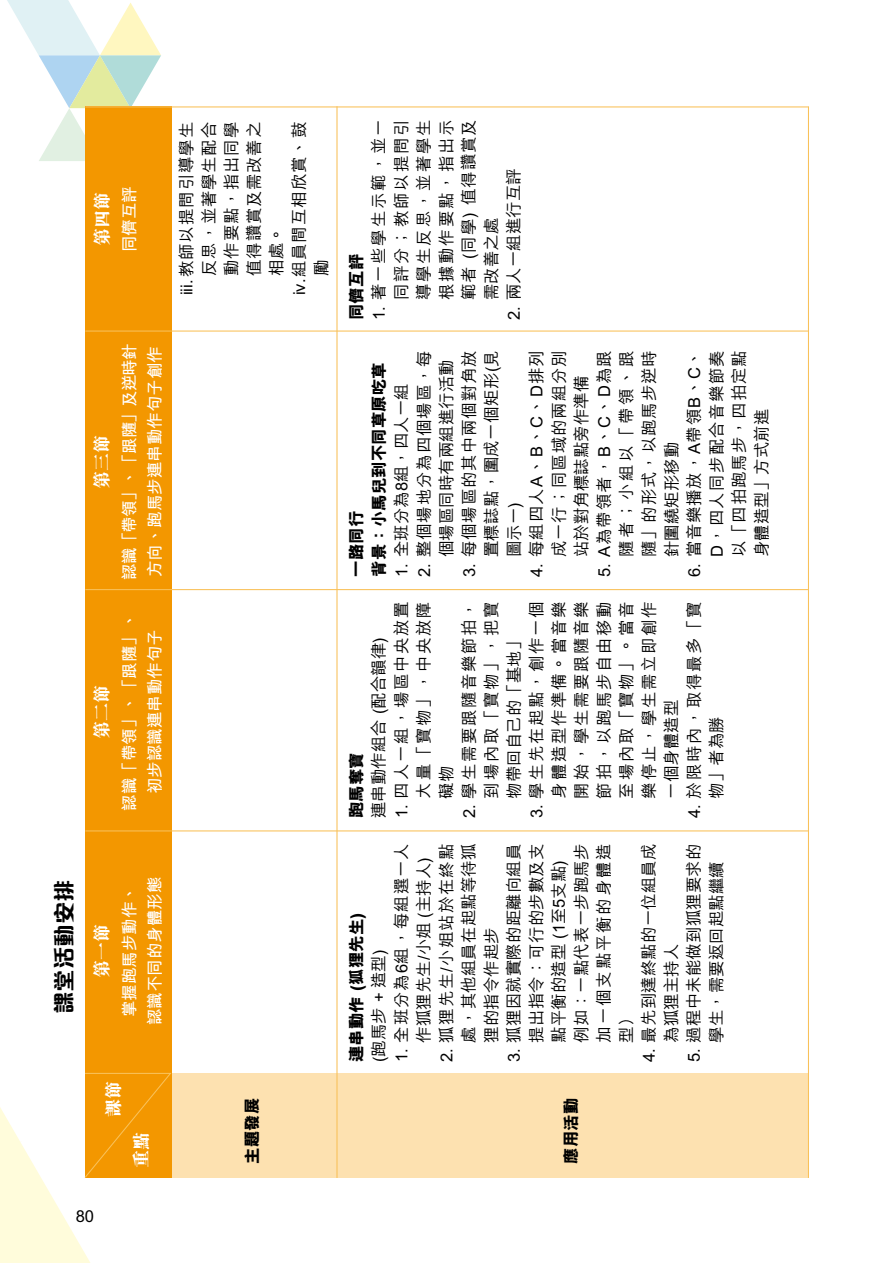
<style>
.page{position:relative;width:893px;height:1263px;background:#fff}
.page>*{position:absolute;margin:0;border:0;box-sizing:border-box;transform-origin:0 0}
.t1{font:800 22.5px "M Qing Hua HK";color:#000}
.t2{font:800 18px "M Sung HK";color:#fff}
.t3{font:500 16.5px/22.5px "M Hei HK";letter-spacing:.04em;color:#000;text-align:justify}
.t4{font:500 16.5px/22.5px "M Hei HK";letter-spacing:.005em;color:#000}
.t5{font:700 16.5px/25.2px "M Hei HK";color:#fff;text-align:center}
.t6{font:500 16.5px/22.5px "M Hei HK";color:#000}
.t7{font:800 16.5px/22.5px "M Hei HK";color:#000}
.t8{font:500 16.5px/22.5px "M Hei HK";letter-spacing:.095em;color:#000}
</style>
<div class="page">
<svg style="left:7px;top:0;width:154px;height:161px"></svg>
<div style="left:121px;top:1073px;width:687px;height:105px;background:#fde1b0"></div>
<div style="left:85px;top:106px;width:86px;height:1072px;background:#f39700"></div>
<svg style="left:0;top:1072px;width:172px;height:191px"></svg>
<hr style="left:85px;top:330px;width:723px;height:2px;background:#f9c159">
<hr style="left:85px;top:106px;width:723px;height:1px;background:#f9c159">
<hr style="left:85px;top:589px;width:723px;height:1px;background:#f9c159">
<hr style="left:85px;top:830px;width:723px;height:1px;background:#f9c159">
<hr style="left:808px;top:106px;width:1px;height:1072px;background:#f9c159">
<hr style="left:336px;top:106px;width:2px;height:1072px;background:#f9c159">
<h1 class="t1" style="left:48px;top:1014px;width:136px;rotate:-90deg">課堂活動安排</h1>
<p class="t2" style="left:90px;top:246px;width:55px;rotate:-90deg">第四節</p>
<p class="t5" style="left:116px;top:252px;width:67px;rotate:-90deg">同儕互評</p>
<p class="t2" style="left:89px;top:489px;width:55px;rotate:-90deg">第三節</p>
<p class="t5" style="left:116px;top:579px;width:237px;text-align:left;rotate:-90deg">認識「帶領」、「跟隨」及逆時針方向、跑馬步連串動作句子創作</p>
<p class="t2" style="left:89px;top:739px;width:55px;rotate:-90deg">第二節</p>
<p class="t5" style="left:116px;top:811px;width:199px;rotate:-90deg">認識「帶領」、「跟隨」、初步認識連串動作句子</p>
<p class="t2" style="left:89px;top:978px;width:55px;rotate:-90deg">第一節</p>
<p class="t5" style="left:116px;top:1025px;width:150px;rotate:-90deg">掌握跑馬步動作、認識不同的身體形態</p>
<p class="t2" style="left:101px;top:1116px;width:37px;rotate:-90deg">課節</p>
<p class="t2" style="left:129px;top:1168px;width:37px;rotate:-90deg">重點</p>
<p class="t3" style="left:287px;top:295px;width:175px;rotate:-90deg">iv. 組員間互相欣賞、鼓</p>
<p class="t3" style="left:174px;top:295px;width:175px;rotate:-90deg">iii. 教師以提問引導學生</p>
<p class="t3" style="left:197px;top:276px;width:155px;rotate:-90deg">反思，並著學生配合</p>
<p class="t3" style="left:219px;top:276px;width:155px;rotate:-90deg">動作要點，指出同學</p>
<p class="t3" style="left:242px;top:276px;width:155px;rotate:-90deg">值得讚賞及需改善之</p>
<p class="t3" style="left:264px;top:276px;width:51px;rotate:-90deg">相處。</p>
<p class="t3" style="left:309px;top:276px;width:18px;rotate:-90deg">勵</p>
<p class="t3" style="left:366px;top:300px;width:183px;text-indent:-20px;rotate:-90deg">1. 著一些學生示範，並一同評分；教師以提問引導學生反思，並著學生根據動作要點，指出示範者 (同學) 值得讚賞及需改善之處</p>
<p class="t6" style="left:501px;top:320px;width:153px;rotate:-90deg">2. 兩人一組進行互評</p>
<p class="t7" style="left:345px;top:320px;width:67px;rotate:-90deg">同儕互評</p>
<p class="t6" style="left:412px;top:557px;width:209px;text-indent:-20px;rotate:-90deg">2. 整個場地分為四個場區，每個場區同時有兩組進行活動</p>
<p class="t3" style="left:457px;top:557px;width:209px;text-indent:-20px;rotate:-90deg">3. 每個場區的其中兩個對角放置標誌點，圍成一個矩形(見圖示一)</p>
<p class="t3" style="left:524px;top:557px;width:209px;text-indent:-20px;rotate:-90deg">4. 每組四人A、B、C、D排列成一行；同區域的兩組分別站於對角標誌點旁作準備</p>
<p class="t3" style="left:592px;top:557px;width:209px;text-indent:-20px;rotate:-90deg">5. A為帶領者，B、C、D為跟隨者；小組以「帶領、跟隨」的形式，以跑馬步逆時針圍繞矩形移動</p>
<p class="t3" style="left:682px;top:557px;width:209px;text-indent:-20px;rotate:-90deg">6. 當音樂播放，A帶領B、C、D，四人同步配合音樂節奏以「四拍跑馬步，四拍定點身體造型」方式前進</p>
<p class="t7" style="left:345px;top:577px;width:216px;rotate:-90deg">一路同行<br>背景：小馬兒到不同草原吃草</p>
<p class="t6" style="left:389px;top:577px;width:195px;rotate:-90deg">1. 全班分為8組，四人一組</p>
<p class="t3" style="left:389px;top:798px;width:199px;text-indent:-20px;rotate:-90deg">1. 四人一組，場區中央放置大量「寶物」，中央放障礙物</p>
<p class="t3" style="left:456px;top:798px;width:199px;text-indent:-20px;rotate:-90deg">2. 學生需要跟隨音樂節拍，到場內取「寶物」，把寶物帶回自己的「基地」</p>
<p class="t3" style="left:524px;top:798px;width:199px;text-indent:-20px;rotate:-90deg">3. 學生先在起點，創作一個身體造型作準備。當音樂開始，學生需要跟隨音樂節拍，以跑馬步自由移動至場內取「寶物」。當音樂停止，學生需立即創作一個身體造型</p>
<p class="t8" style="left:681px;top:798px;width:199px;text-indent:-20px;rotate:-90deg">4. 於限時內，取得最多「寶物」者為勝</p>
<p class="t6" style="left:366px;top:818px;width:182px;rotate:-90deg">連串動作組合 (配合韻律)</p>
<p class="t7" style="left:345px;top:818px;width:67px;rotate:-90deg">跑馬奪寶</p>
<p class="t3" style="left:389px;top:1062px;width:220px;text-align:center;rotate:-90deg">1. 全班分為6組，每組選一人作狐狸先生/小姐 (主持人)</p>
<p class="t3" style="left:434px;top:1042px;width:201px;text-indent:-20px;rotate:-90deg">2. 狐狸先生/小姐站於在終點處，其他組員在起點等待狐狸的指令作起步</p>
<p class="t4" style="left:501px;top:1042px;width:201px;text-indent:-20px;rotate:-90deg">3. 狐狸因就實際的距離向組員提出指令：可行的步數及支點平衡的造型 (1至5支點)例如：一點代表一步跑馬步加一個支點平衡的身體造型）</p>
<p class="t4" style="left:636px;top:1042px;width:201px;text-indent:-20px;rotate:-90deg">4. 最先到達終點的一位組員成為狐狸主持人</p>
<p class="t4" style="left:681px;top:1062px;width:220px;text-align:center;rotate:-90deg">5. 過程中未能做到狐狸要求的學生，需要返回起點繼續</p>
<p class="t7" style="left:345px;top:1062px;width:151px;rotate:-90deg">連串動作 (狐狸先生)</p>
<p class="t3" style="left:366px;top:1062px;width:114px;rotate:-90deg">(跑馬步 + 造型)</p>
<p class="t7" style="left:241px;top:1164px;width:67px;rotate:-90deg">主題發展</p>
<p class="t7" style="left:560px;top:1164px;width:67px;rotate:-90deg">應用活動</p>
<p class="t3" style="left:76px;top:1203px;width:20px">80</p>
</div>
